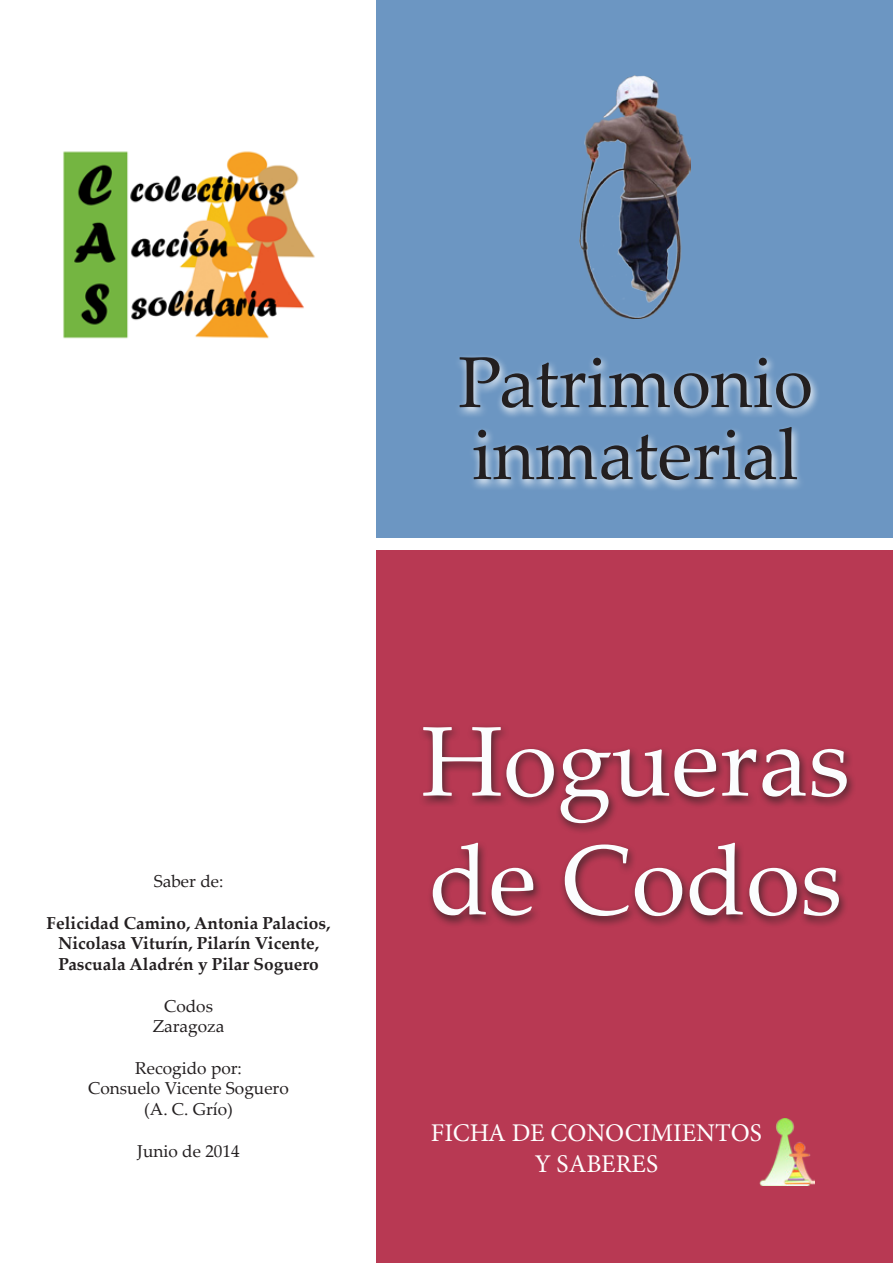
<style>
.page{position:relative;width:893px;height:1263px;background:#fff}
.page>*{position:absolute;margin:0;border:0;box-sizing:border-box;transform-origin:0 0}
.t1{font:99px/118.8px "Palatino Linotype";color:#fbfdfe}
.t2{font:72px "Palatino Linotype";color:#231f20}
.t3{font:25.5px "Minion Pro";color:#fff}
.t4{font:700 17.25px/20.7px "Palatino Linotype";color:#231f20;text-align:center}
.t5{font:17.25px "Palatino Linotype";color:#231f20}
</style>
<div class="page">
<div style="left:376px;top:0;width:517px;height:538px;background:#6c96c2"></div>
<div style="left:376px;top:551px;width:517px;height:712px;background:#b83953"></div>
<img style="left:63px;top:151px;width:252px;height:188px">
<img style="left:759px;top:1118px;width:55px;height:67px">
<img style="left:579px;top:75px;width:111px;height:244px">
<div style="left:417px;top:723px;width:439px;height:205px;background:#231f20;opacity:.75"></div>
<svg style="left:459px;top:356px;width:359px;height:133px"></svg>
<p class="t2" style="left:458px;top:331px;width:357px">Patrimonio</p>
<p class="t2" style="left:472px;top:403px;width:328px">inmaterial</p>
<p class="t5" style="left:154px;top:869px;width:71px">Saber de:</p>
<p class="t4" style="left:47px;top:912px;width:285px">Felicidad Camino, Antonia Palacios,<br>Nicolasa Viturín, Pilarín Vicente,<br>Pascuala Aladrén y Pilar Soguero</p>
<p class="t5" style="left:164px;top:993px;width:50px">Codos</p>
<p class="t5" style="left:153px;top:1014px;width:73px">Zaragoza</p>
<p class="t5" style="left:135px;top:1055px;width:108px">Recogido por:</p>
<p class="t5" style="left:88px;top:1076px;width:202px">Consuelo Vicente Soguero</p>
<p class="t5" style="left:144px;top:1097px;width:90px">(A. C. Grío)</p>
<p class="t5" style="left:137px;top:1138px;width:104px">Junio de 2014</p>
<p class="t1" style="left:421px;top:698px;width:431px">Hogueras de Codos</p>
<p class="t3" style="left:431px;top:1116px;width:333px">FICHA DE CONOCIMIENTOS</p>
<p class="t3" style="left:535px;top:1146px;width:125px">Y SABERES</p>
</div>
